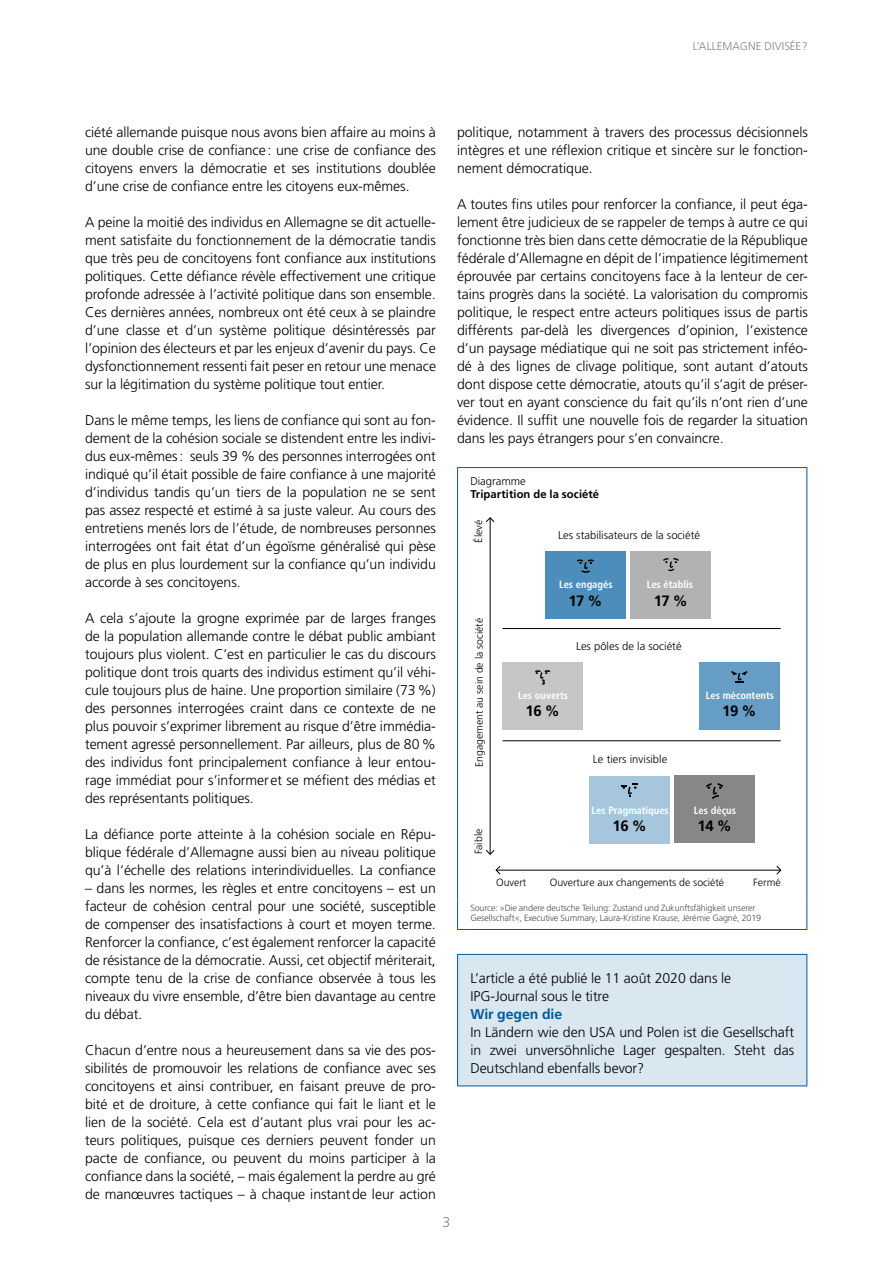
<style>
.page{position:relative;width:893px;height:1263px;background:#fff}
.page>*{position:absolute;margin:0;border:0;box-sizing:border-box;transform-origin:0 0}
.t1{font:700 15px "Frutiger LT Pro";letter-spacing:-.025em;color:#000}
.t2{font:300 14.1px/18px "Frutiger LT Pro";letter-spacing:-.005em;color:#000;text-align:justify}
.t3{font:700 14.1px "Frutiger LT Pro";letter-spacing:-.005em;color:#005c9e}
.t4{font:300 14.1px "Frutiger LT Pro";color:#818281}
.t5{font:300 11.25px "Frutiger LT Pro";color:#000}
.t6{font:700 11.25px "Frutiger LT Pro";letter-spacing:.005em;color:#000}
.t7{font:300 11.25px "Frutiger LT Pro";color:#818281}
.t8{font:300 10.5px "Frutiger LT Pro";color:#000}
.t9{font:700 condensed 10.5px "Frutiger LT Pro";color:#fff}
.t10{font:300 9px/10.5px "Frutiger LT Pro";letter-spacing:-.015em;color:#4e4e4d}
</style>
<div class="page">
<hr style="left:457px;top:467px;width:350px;height:1px;background:#005c9e">
<hr style="left:457px;top:468px;width:1px;height:36px;background:#005c9e">
<hr style="left:806px;top:468px;width:1px;height:36px;background:#005c9e">
<hr style="left:457px;top:504px;width:1px;height:395px;background:#005c9e">
<hr style="left:806px;top:504px;width:1px;height:395px;background:#005c9e">
<hr style="left:457px;top:899px;width:1px;height:30px;background:#005c9e">
<hr style="left:806px;top:899px;width:1px;height:30px;background:#005c9e">
<hr style="left:457px;top:929px;width:350px;height:1px;background:#005c9e">
<div style="left:545px;top:551px;width:81px;height:67px;background:#4d8dbb"></div>
<svg style="left:577px;top:559px;width:17px;height:14px"></svg>
<div style="left:630px;top:551px;width:81px;height:67px;background:#b1b2b3"></div>
<svg style="left:663px;top:558px;width:16px;height:13px"></svg>
<div style="left:502px;top:662px;width:81px;height:68px;background:#c5c6c6"></div>
<svg style="left:535px;top:670px;width:15px;height:15px"></svg>
<div style="left:699px;top:662px;width:81px;height:68px;background:#669dc5"></div>
<svg style="left:731px;top:671px;width:16px;height:12px"></svg>
<div style="left:589px;top:776px;width:81px;height:67px;background:#a6c6dd"></div>
<svg style="left:621px;top:783px;width:17px;height:14px"></svg>
<div style="left:674px;top:775px;width:81px;height:68px;background:#878786"></div>
<svg style="left:706px;top:783px;width:17px;height:16px"></svg>
<hr style="left:496px;top:870px;width:285px;height:1px;background:#000">
<svg style="left:776px;top:865px;width:6px;height:10px"></svg>
<svg style="left:495px;top:865px;width:6px;height:10px"></svg>
<svg style="left:485px;top:517px;width:10px;height:6px"></svg>
<hr style="left:490px;top:518px;width:1px;height:336px;background:#000">
<svg style="left:485px;top:849px;width:10px;height:6px"></svg>
<hr style="left:502px;top:628px;width:279px;height:1px;background:#000">
<hr style="left:503px;top:740px;width:278px;height:1px;background:#000">
<div style="left:458px;top:954px;width:349px;height:132px;background:#d9e7f1"></div>
<hr style="left:457px;top:954px;width:350px;height:1px;background:#005c9e">
<hr style="left:457px;top:955px;width:1px;height:130px;background:#005c9e">
<hr style="left:806px;top:955px;width:1px;height:130px;background:#005c9e">
<hr style="left:457px;top:1085px;width:350px;height:1px;background:#005c9e">
<p class="t7" style="left:693px;top:40px;width:22px">L’Allemagne</p>
<p class="t7" style="left:764px;top:40px;width:6px">divisée</p>
<p class="t7" style="left:802px;top:40px;width:7px">?</p>
<p class="t2" style="left:85px;top:123px;width:352px">ciété allemande puisque nous avons bien affaire au moins à une double crise de confiance: une crise de confiance des citoyens envers la démocratie et ses institutions doublée d’une crise de confiance entre les citoyens eux-mêmes.</p>
<p class="t2" style="left:85px;top:213px;width:353px">A peine la moitié des individus en Allemagne se dit actuelle&shy;ment satisfaite du fonctionnement de la démocratie tandis que très peu de concitoyens font confiance aux institutions politiques. Cette défiance révèle effectivement une critique profonde adressée à l’activité politique dans son ensemble.<br>Ces dernières années, nombreux ont été ceux à se plaindre d’une classe et d’un système politique désintéressés par l’opinion des électeurs et par les enjeux d’avenir du pays. Ce dysfonctionnement ressenti fait peser en retour une menace sur la légitimation du système politique tout entier.</p>
<p class="t2" style="left:85px;top:411px;width:352px">Dans le même temps, les liens de confiance qui sont au fon&shy;dement de la cohésion sociale se distendent entre les indivi&shy;dus eux-mêmes: seuls 39 % des personnes interrogées ont indiqué qu’il était possible de faire confiance à une majorité d’individus tandis qu’un tiers de la population ne se sent pas assez respecté et estimé à sa juste valeur. Au cours des entretiens menés lors de l’étude, de nombreuses personnes interrogées ont fait état d’un égoïsme généralisé qui pèse de plus en plus lourdement sur la confiance qu’un individu accorde à ses concitoyens.</p>
<p class="t2" style="left:85px;top:609px;width:352px">A cela s’ajoute la grogne exprimée par de larges franges de la population allemande contre le débat public ambiant toujours plus violent. C’est en particulier le cas du discours politique dont trois quarts des individus estiment qu’il véhi&shy;cule toujours plus de haine. Une proportion similaire (73 %) des personnes interrogées craint dans ce contexte de ne plus pouvoir s’exprimer librement au risque d’être immédia&shy;tement agressé personnellement. Par ailleurs, plus de 80 % des individus font principalement confiance à leur entou&shy;rage immédiat pour s’informeret se méfient des médias et des représentants politiques.</p>
<p class="t2" style="left:85px;top:825px;width:352px">La défiance porte atteinte à la cohésion sociale en Répu&shy;blique fédérale d’Allemagne aussi bien au niveau politique qu’à l’échelle des relations interindividuelles. La confiance</p>
<p class="t2" style="left:85px;top:879px;width:352px">– dans les normes, les règles et entre concitoyens – est un facteur de cohésion central pour une société, susceptible de compenser des insatisfactions à court et moyen terme.<br>Renforcer la confiance, c’est également renforcer la capacité de résistance de la démocratie. Aussi, cet objectif mériterait, compte tenu de la crise de confiance observée à tous les niveaux du vivre ensemble, d’être bien davantage au centre du débat.</p>
<p class="t2" style="left:85px;top:1041px;width:352px">Chacun d’entre nous a heureusement dans sa vie des pos&shy;sibilités de promouvoir les relations de confiance avec ses concitoyens et ainsi contribuer, en faisant preuve de pro&shy;bité et de droiture, à cette confiance qui fait le liant et le lien de la société. Cela est d’autant plus vrai pour les ac&shy;teurs politiques, puisque ces derniers peuvent fonder un pacte de confiance, ou peuvent du moins participer à la confiance dans la société, – mais également la perdre au gré de manœuvres tactiques – à chaque instantde leur action</p>
<p class="t2" style="left:457px;top:123px;width:352px">politique, notamment à travers des processus décisionnels intègres et une réflexion critique et sincère sur le fonction&shy;nement démocratique.</p>
<p class="t2" style="left:457px;top:195px;width:353px">A toutes fins utiles pour renforcer la confiance, il peut éga&shy;lement être judicieux de se rappeler de temps à autre ce qui fonctionne très bien dans cette démocratie de la République fédérale d’Allemagne en dépit de l’impatience légitimement éprouvée par certains concitoyens face à la lenteur de cer&shy;tains progrès dans la société. La valorisation du compromis politique, le respect entre acteurs politiques issus de partis différents par-delà les divergences d’opinion, l’existence d’un paysage médiatique qui ne soit pas strictement inféo&shy;dé à des lignes de clivage politique, sont autant d’atouts dont dispose cette démocratie, atouts qu’il s’agit de préser&shy;ver tout en ayant conscience du fait qu’ils n’ont rien d’une évidence. Il suffit une nouvelle fois de regarder la situation dans les pays étrangers pour s’en convaincre.</p>
<p class="t5" style="left:470px;top:474px;width:57px">Diagramme</p>
<p class="t6" style="left:470px;top:487px;width:130px">Tripartition de la société</p>
<p class="t8" style="left:472px;top:542px;width:24px;rotate:-90deg">Élevé</p>
<p class="t8" style="left:473px;top:767px;width:151px;rotate:-90deg">Engagement au sein de la société</p>
<p class="t5" style="left:558px;top:528px;width:143px">Les stabilisateurs de la société</p>
<p class="t9" style="left:559px;top:578px;width:55px">Les engagés</p>
<p class="t1" style="left:568px;top:592px;width:36px">17 %</p>
<p class="t9" style="left:647px;top:578px;width:48px">Les établis</p>
<p class="t1" style="left:654px;top:592px;width:36px">17 %</p>
<p class="t5" style="left:576px;top:640px;width:107px">Les pôles de la société</p>
<p class="t9" style="left:518px;top:689px;width:51px">Les ouverts</p>
<p class="t9" style="left:706px;top:689px;width:70px">Les mécontents</p>
<p class="t1" style="left:722px;top:701px;width:36px">19 %</p>
<p class="t1" style="left:526px;top:701px;width:36px">16 %</p>
<p class="t5" style="left:593px;top:752px;width:76px">Le tiers invisible</p>
<p class="t8" style="left:472px;top:854px;width:27px;rotate:-90deg">Faible</p>
<p class="t9" style="left:591px;top:804px;width:79px">Les Pragmatiques</p>
<p class="t1" style="left:612px;top:817px;width:36px">16 %</p>
<p class="t9" style="left:694px;top:804px;width:43px">Les déçus</p>
<p class="t1" style="left:697px;top:817px;width:36px">14 %</p>
<p class="t8" style="left:496px;top:876px;width:32px">Ouvert</p>
<p class="t8" style="left:550px;top:876px;width:176px">Ouverture aux changements de société</p>
<p class="t8" style="left:753px;top:876px;width:29px">Fermé</p>
<p class="t10" style="left:470px;top:902px;width:292px">Source: »Die andere deutsche Teilung: Zustand und Zukunftsfähigkeit unserer<br>Gesellschaft«, Executive Summary, Laura-Kristine Krause, Jérémie Gagné, 2019</p>
<p class="t2" style="left:470px;top:969px;width:262px">L’article a été publié le 11 août 2020 dans le<br>IPG-Journal sous le titre</p>
<p class="t3" style="left:470px;top:1006px;width:94px">Wir gegen die</p>
<p class="t2" style="left:470px;top:1023px;width:325px">In Ländern wie den USA und Polen ist die Gesellschaft in zwei unversöhnliche Lager gespalten. Steht das Deutschland ebenfalls bevor?</p>
<p class="t4" style="left:443px;top:1214px;width:9px">3</p>
</div>
